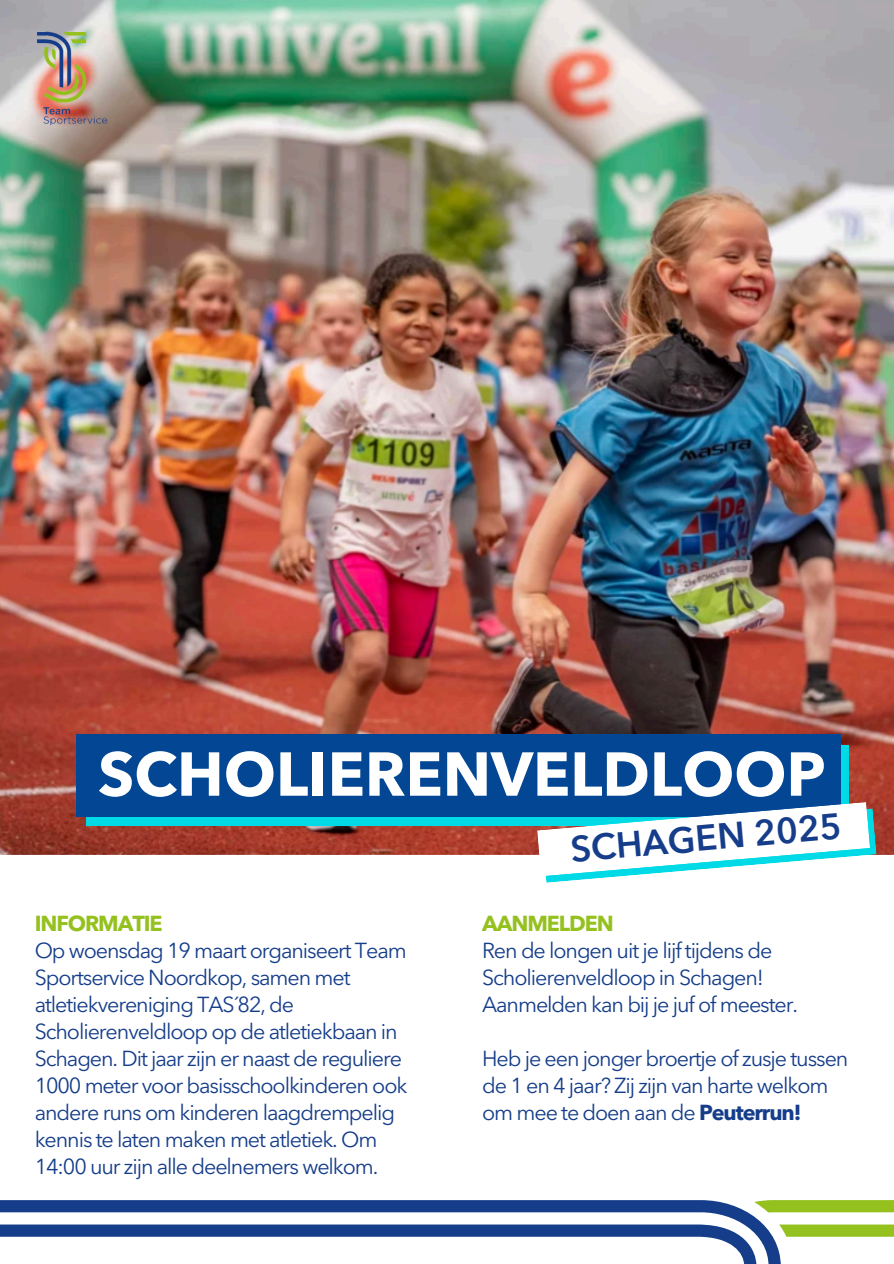
<style>
.page{position:relative;width:894px;height:1264px;background:#fff}
.page>*{position:absolute;margin:0;border:0;box-sizing:border-box;transform-origin:0 0}
.t1{font:700 61.2px "Avenir Next LT Pro";color:#fff}
.t2{font:600 35.85px "Avenir Next LT Pro";color:#153d8a}
.t3{font:21.6px/27px "Avenir Next LT Pro";letter-spacing:-.05em;color:#153d8a}
.t4{font:700 21.6px "Avenir Next LT Pro";letter-spacing:-.05em;color:#95c11f}
.s1{font-weight:700}
</style>
<div class="page">
<img style="left:0;top:0;width:893px;height:855px">
<img style="left:35px;top:30px;width:74px;height:98px">
<div style="left:408px;top:745px;width:440px;height:81px;background:#00dae7"></div>
<div style="left:86px;top:745px;width:419px;height:81px;background:#00dae7"></div>
<div style="left:400px;top:734px;width:440px;height:83px;background:#034694"></div>
<div style="left:76px;top:734px;width:420px;height:83px;background:#034694"></div>
<svg style="left:537px;top:802px;width:339px;height:80px"></svg>
<svg style="left:0;top:1200px;width:780px;height:63px"></svg>
<svg style="left:754px;top:1200px;width:139px;height:12px"></svg>
<svg style="left:778px;top:1224px;width:115px;height:12px"></svg>
<p class="t1" style="left:98px;top:749px;width:729px">SCHOLIERENVELDLOOP</p>
<p class="t2" style="left:569px;top:835px;width:273px;rotate:-5deg">SCHAGEN 2025</p>
<p class="t4" style="left:35px;top:914px;width:129px">INFORMATIE</p>
<p class="t3" style="left:35px;top:938px;width:374px">Op woensdag 19 maart organiseert Team Sportservice Noordkop, samen met atletiekvereniging TAS´82, de Scholierenveldloop op de atletiekbaan in Schagen. Dit jaar zijn er naast de reguliere 1000 meter voor basisschoolkinderen ook andere runs om kinderen laagdrempelig kennis te laten maken met atletiek. Om 14:00 uur zijn alle deelnemers welkom.</p>
<p class="t4" style="left:482px;top:914px;width:133px">AANMELDEN</p>
<h1 class="t3" style="left:482px;top:938px;width:317px">Ren de longen uit je lijf tijdens de<br>Scholierenveldloop in Schagen!<br>Aanmelden kan bij je juf of meester.</h1>
<h2 class="t3" style="left:482px;top:1046px;width:367px">Heb je een jonger broertje of zusje tussen de 1 en 4 jaar? Zij zijn van harte welkom om mee te doen aan de <span class="s1">Peuterrun!</span></h2>
</div>
